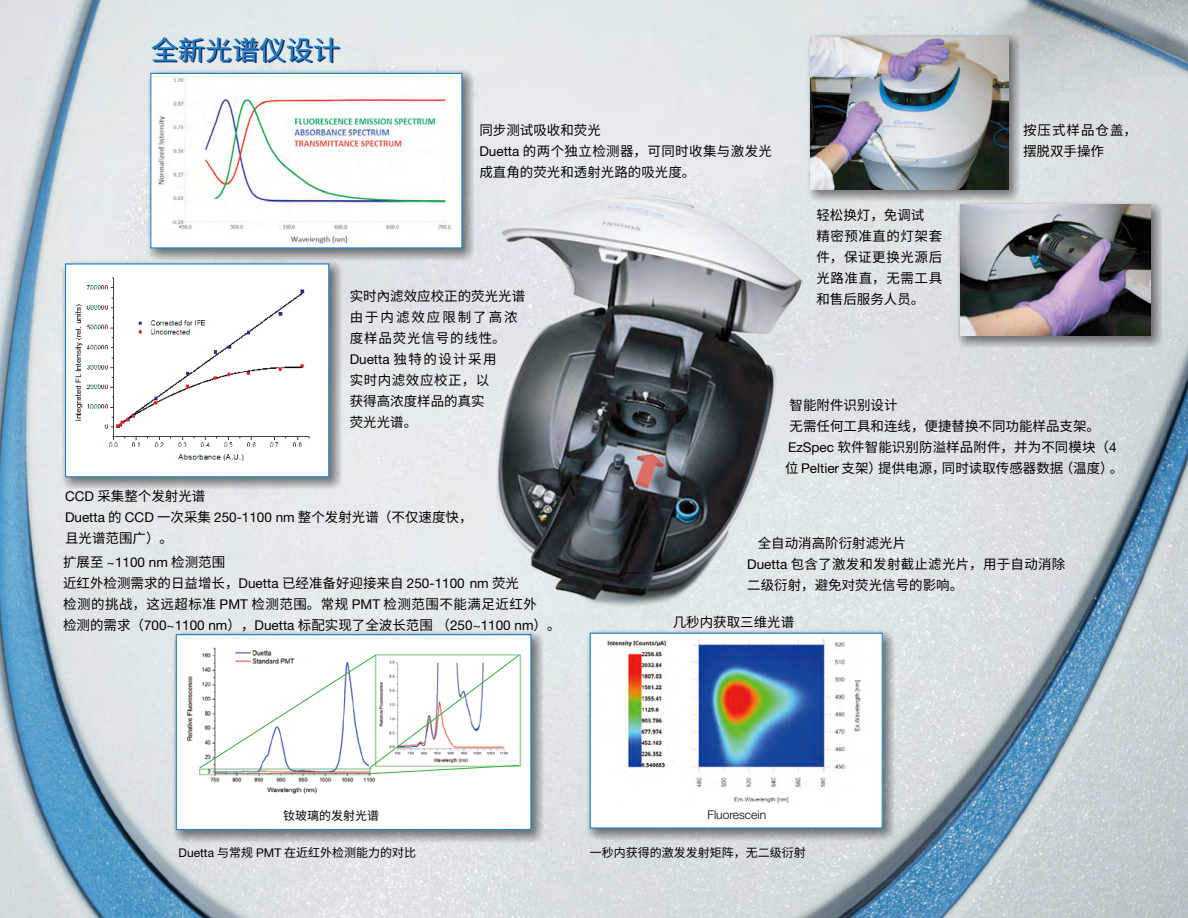
<style>
.page{position:relative;width:1188px;height:918px;background:#fff}
.page>*{position:absolute;margin:0;border:0;box-sizing:border-box;transform-origin:0 0}
.t1{font:27px "Source Han Sans CN";color:#132462}
.t2{font:13.5px/21px "Source Han Sans CN";color:#000}
.t3{font:13.5px/21px "Source Han Sans CN";letter-spacing:.04em;color:#000}
.t4{font:13.5px "Helvetica Neue LT Pro";color:#000}
.t5{font:13.5px/21px "Source Han Sans CN";letter-spacing:.035em;color:#000}
.t6{font:13.5px/21px "Source Han Sans CN";letter-spacing:.075em;color:#000}
.t7{font:300 13.5px "Helvetica Neue LT Std";color:#000}
.t8{font:500 13.5px "Helvetica Neue LT Std";color:#000}
.t9{font:12px "Source Han Sans CN";color:#000}
.t10{font:300 12px "Helvetica Neue LT Std";color:#000}
.s1{font-family:"Helvetica Neue LT Pro"}
.s2{font-family:"Source Han Sans CN"}
</style>
<div class="page">
<img style="left:1px;top:0;width:1187px;height:918px">
<img style="left:0;top:0;width:1px;height:918px">
<svg style="left:807px;top:34px;width:214px;height:169px;background:#aaafb0"></svg>
<img style="left:811px;top:37px;width:197px;height:152px">
<svg style="left:147px;top:69px;width:329px;height:193px;background:#b1b7ba"></svg>
<img style="left:152px;top:75px;width:308px;height:172px">
<div style="left:150px;top:73px;width:312px;height:176px;border:1px solid #187fc4"></div>
<svg style="left:62px;top:260px;width:280px;height:231px;background:#b2b7ba"></svg>
<div style="left:66px;top:264px;width:263px;height:213px;background:#fff"></div>
<img style="left:74px;top:277px;width:236px;height:184px">
<div style="left:65px;top:263px;width:264px;height:214px;border:1px solid #187fc4"></div>
<svg style="left:172px;top:631px;width:372px;height:212px;background:#acb2b6"></svg>
<div style="left:176px;top:635px;width:355px;height:195px;background:#fff"></div>
<img style="left:187px;top:647px;width:335px;height:147px">
<svg style="left:199px;top:654px;width:321px;height:120px"></svg>
<div style="left:176px;top:634px;width:355px;height:196px;border:1px solid #187fc4"></div>
<img style="left:492px;top:193px;width:316px;height:428px">
<svg style="left:957px;top:201px;width:206px;height:147px;background:#a7abad"></svg>
<img style="left:960px;top:205px;width:190px;height:130px">
<svg style="left:586px;top:629px;width:310px;height:212px;background:#adb4b7"></svg>
<div style="left:590px;top:633px;width:292px;height:195px;background:#fff"></div>
<img style="left:607px;top:638px;width:254px;height:165px">
<div style="left:590px;top:633px;width:293px;height:196px;border:1px solid #187fc4"></div>
<h1 class="t1" style="left:152px;top:36px;width:190px">全新光谱仪设计</h1>
<p class="t2" style="left:479px;top:120px;width:294px">同步测试吸收和荧光<br><span class="s1">Duetta</span> 的两个独立检测器，可同时收集与激发光成直角的荧光和透射光路的吸光度。</p>
<p class="t6" style="left:1023px;top:120px;width:116px">按压式样品仓盖，摆脱双手操作</p>
<p class="t3" style="left:816px;top:205px;width:127px">轻松换灯，免调试<br>精密预准直的灯架套件，保证更换光源后光路准直，无需工具和售后服务人员。</p>
<p class="t3" style="left:350px;top:286px;width:177px">实时內滤效应校正的荧光光谱由于内滤效应限制了高浓度样品荧光信号的线性。<br><span class="s1">Duetta</span> 独特的设计采用<br>实时内滤效应校正，以<br>获得高浓度样品的真实<br>荧光光谱。</p>
<p class="t2" style="left:790px;top:395px;width:110px">智能附件识别设计</p>
<p class="t2" style="left:790px;top:416px;width:312px">无需任何工具和连线，便捷替换不同功能样品支架。</p>
<p class="t2" style="left:788px;top:437px;width:330px"><span class="s1">EzSpec</span> 软件智能识别防溢样品附件，并为不同模块（<span class="s1">4</span></p>
<p class="t2" style="left:785px;top:458px;width:340px">位 <span class="s1">Peltier</span> 支架）提供电源，同时读取传感器数据（温度）。</p>
<p class="t8" style="left:570px;top:482px;width:6px">\</p>
<p class="t2" style="left:65px;top:486px;width:142px"><span class="s1">CCD</span> 采集整个发射光谱</p>
<p class="t4" style="left:65px;top:509px;width:409px">Duetta <span class="s2">的</span> CCD <span class="s2">一次采集</span> 250-1100 nm <span class="s2">整个发射光谱（不仅速度快，</span></p>
<p class="t2" style="left:63px;top:527px;width:164px;line-height:23.9px">且光谱范围广）。<br>扩展至 <span class="s1">~1100 nm</span> 检测范围</p>
<p class="t5" style="left:63px;top:573px;width:475px">近红外检测需求的日益增长，<span class="s1">Duetta</span> 已经准备好迎接来自 <span class="s1">250-1100 nm</span> 荧光<br>检测的挑战，这远超标准 <span class="s1">PMT</span> 检测范围。常规 <span class="s1">PMT</span> 检测范围不能满足近红外</p>
<p class="t4" style="left:63px;top:617px;width:499px"><span class="s2">检测的需求（</span>700~1100 nm<span class="s2">），</span>Duetta <span class="s2">标配实现了全波长范围（</span>250~1100 nm<span class="s2">）。</span></p>
<p class="t2" style="left:673px;top:611px;width:123px">几秒内获取三维光谱</p>
<p class="t2" style="left:747px;top:533px;width:320px;text-indent:11px">全自动消高阶衍射滤光片<br><span class="s1">Duetta</span> 包含了激发和发射截止滤光片，用于自动消除二级衍射，避免对荧光信号的影响。</p>
<p class="t7" style="left:624px;top:569px;width:24px">`````````</p>
<p class="t9" style="left:283px;top:809px;width:97px">钕玻璃的发射光谱</p>
<p class="t10" style="left:708px;top:807px;width:60px">Fluorescein</p>
<p class="t9" style="left:179px;top:846px;width:239px"><span class="s1">Duetta</span> 与常规 <span class="s1">PMT</span> 在近红外检测能力的对比</p>
<p class="t9" style="left:590px;top:846px;width:218px">一秒内获得的激发发射矩阵，无二级衍射</p>
</div>
